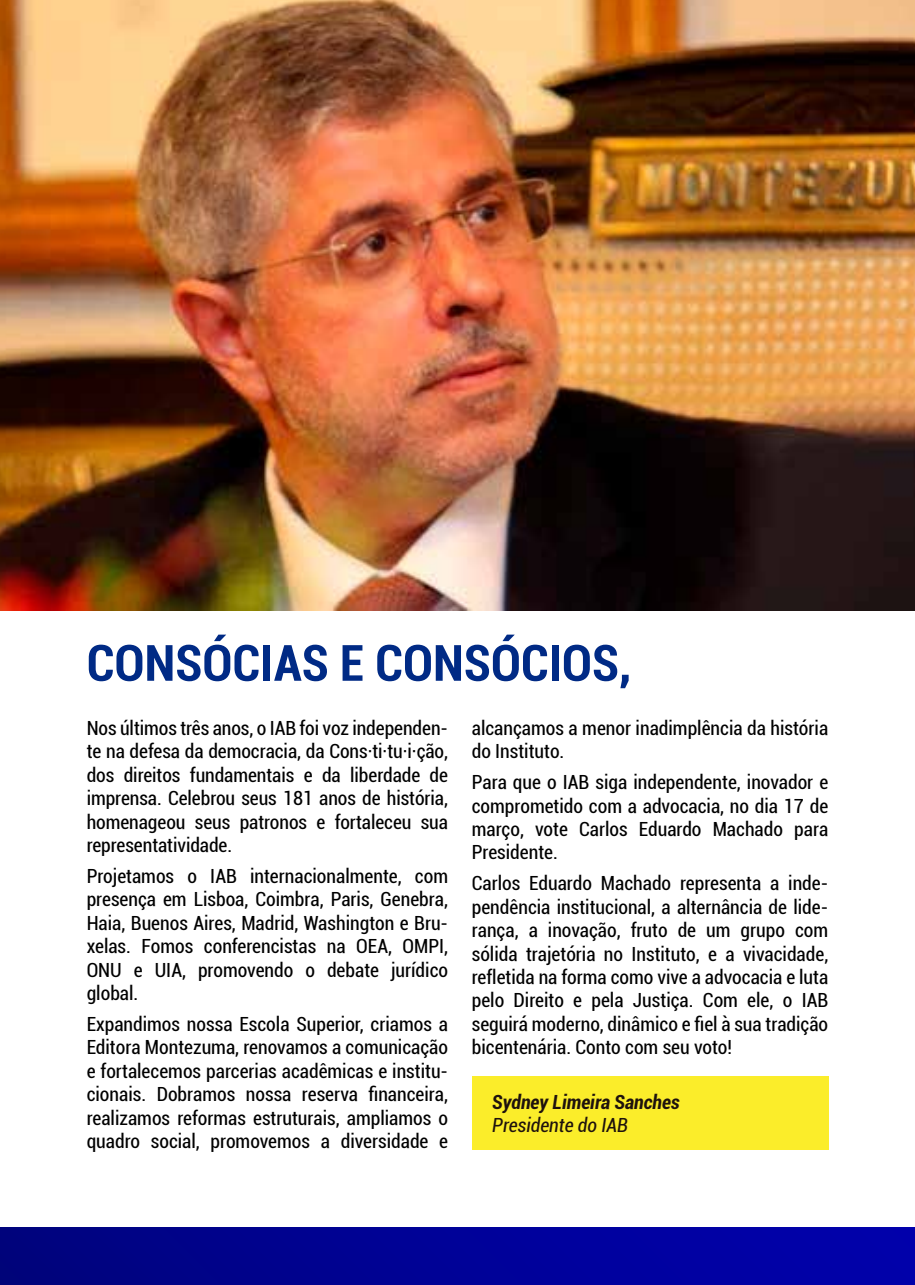
<style>
.page{position:relative;width:915px;height:1285px;background:#fff}
.page>*{position:absolute;margin:0;border:0;box-sizing:border-box;transform-origin:0 0}
.t1{font:700 condensed 50.1px "Roboto";color:#002a85}
.t2{font:condensed 19.5px/23.4px "Roboto";color:#000;text-align:justify}
.t3{font:italic 700 condensed 19.5px "Roboto";color:#1e120d}
.t4{font:italic condensed 19.5px "Roboto";color:#1e120d}
</style>
<div class="page">
<div style="left:0;top:1227px;width:914px;height:57px;background:linear-gradient(to right,#00037e,#0100ae)"></div>
<img style="left:0;top:0;width:914px;height:611px">
<div style="left:471px;top:1075px;width:357px;height:74px;background:#fbed2a"></div>
<h1 class="t1" style="left:87px;top:627px;width:545px">CONSÓCIAS E CONSÓCIOS,</h1>
<p class="t2" style="left:87px;top:715px;width:363px">Nos últimos três anos, o IAB foi voz independen&shy;te na defesa da democracia, da Cons·ti·tu·i·ção, dos direitos fundamentais e da liberdade de imprensa. Celebrou seus 181 anos de história, homenageou seus patronos e fortaleceu sua representatividade.</p>
<p class="t2" style="left:87px;top:863px;width:363px">Projetamos o IAB internacionalmente, com presença em Lisboa, Coimbra, Paris, Genebra, Haia, Buenos Aires, Madrid, Washington e Bru&shy;xelas. Fomos conferencistas na OEA, OMPI, ONU e UIA, promovendo o debate jurídico global.</p>
<p class="t2" style="left:87px;top:1011px;width:363px">Expandimos nossa Escola Superior, criamos a Editora Montezuma, renovamos a comunicação e fortalecemos parcerias acadêmicas e institu&shy;cionais. Dobramos nossa reserva financeira, realizamos reformas estruturais, ampliamos o quadro social, promovemos a diversidade e</p>
<p class="t2" style="left:471px;top:715px;width:358px">alcançamos a menor inadimplência da história do Instituto.</p>
<p class="t2" style="left:471px;top:769px;width:358px">Para que o IAB siga independente, inovador e comprometido com a advocacia, no dia 17 de março, vote Carlos Eduardo Machado para Presidente.</p>
<p class="t2" style="left:471px;top:870px;width:358px">Carlos Eduardo Machado representa a inde&shy;pendência institucional, a alternância de lide&shy;rança, a inovação, fruto de um grupo com sólida trajetória no Instituto, e a vivacidade, refletida na forma como vive a advocacia e luta pelo Direito e pela Justiça. Com ele, o IAB seguirá moderno, dinâmico e fiel à sua tradição bicentenária. Conto com seu voto!</p>
<p class="t3" style="left:492px;top:1087px;width:189px">Sydney Limeira Sanches</p>
<p class="t4" style="left:492px;top:1111px;width:137px">Presidente do IAB</p>
</div>
